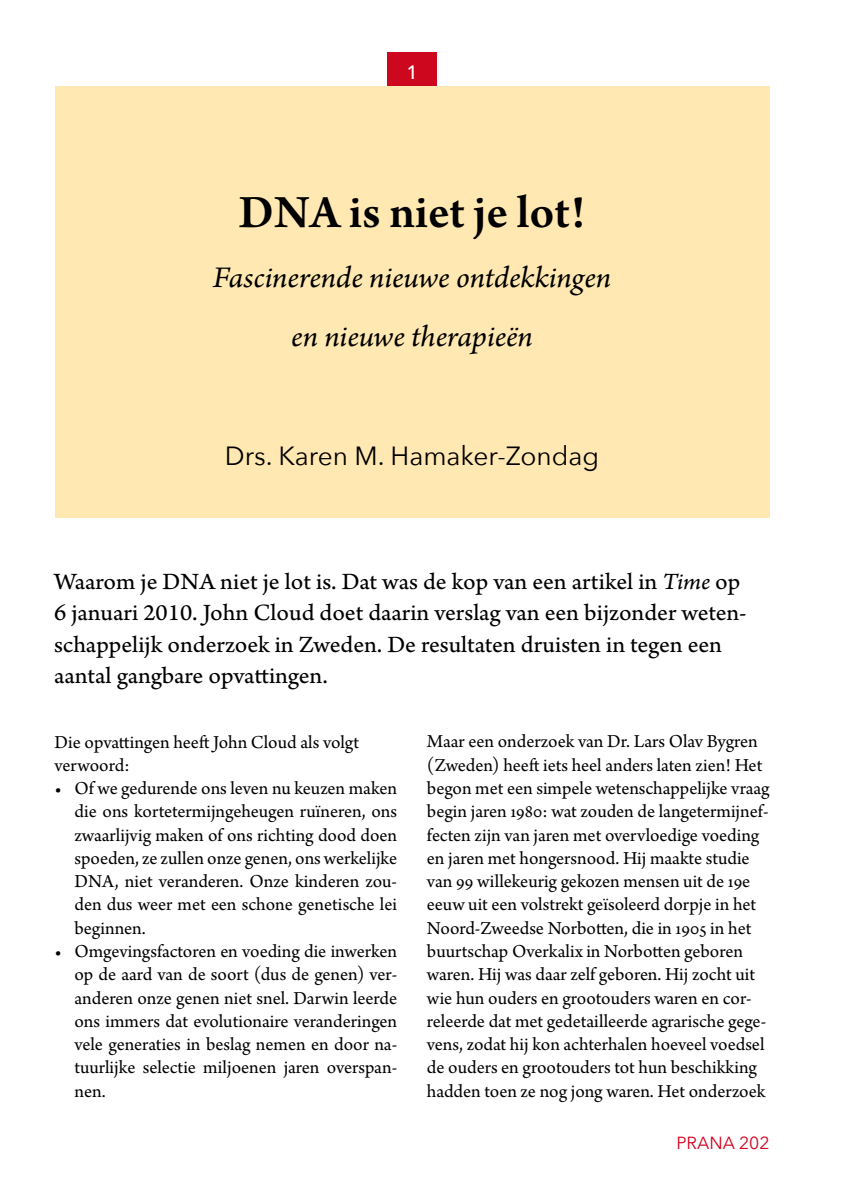
<style>
.page{position:relative;width:844px;height:1191px;background:#fff}
.page>*{position:absolute;margin:0;border:0;box-sizing:border-box;transform-origin:0 0}
.t1{font:600 49px "Arno Pro";color:#000}
.t2{font:italic 31.5px/59.5px "Arno Pro";letter-spacing:-.005em;color:#000;text-align:center;scale:1.05 1}
.t3{font:26.25px "Avenir Next";color:#000}
.t4{font:24.5px/31.5px "Arno Pro Sm Text";letter-spacing:-.005em;color:#000}
.t5{font:19.25px/23.3px "Arno Pro";letter-spacing:-.005em;color:#000}
.t6{font:500 19.25px "Avenir Next";color:#fff}
.t7{font:17.5px "Avenir Next";color:#d4021d}
.s1{font-family:"Arno Pro Italic Sm Text"}
</style>
<div class="page">
<div style="left:387px;top:52px;width:50px;height:35px;background:#cd071e"></div>
<div style="left:55px;top:87px;width:714px;height:431px;background:#ffe8b1"></div>
<p class="t6" style="left:406px;top:56px;width:13px">1</p>
<h1 class="t1" style="left:239px;top:184px;width:348px">DNA is niet je lot!</h1>
<h2 class="t2" style="left:213px;top:249px;width:381px">Fascinerende nieuwe ontdekkingen en nieuwe therapieën</h2>
<h3 class="t3" style="left:225px;top:434px;width:375px">Drs. Karen M. Hamaker-Zondag</h3>
<p class="t4" style="left:54px;top:567px;width:694px">Waarom je DNA niet je lot is. Dat was de kop van een artikel in <span class="s1">Time</span> op 6 januari 2010. John Cloud doet daarin verslag van een bijzonder weten&shy;schappelijk onderzoek in Zweden. De resultaten druisten in tegen een aantal gangbare opvattingen.</p>
<p class="t5" style="left:55px;top:731px;width:306px">Die opvattingen heeft John Cloud als volgt verwoord:</p>
<p class="t5" style="left:74px;top:777px;width:324px;text-align:justify;text-indent:-20px">• Of we gedurende ons leven nu keuzen maken die ons kortetermijngeheugen ruïneren, ons zwaarlijvig maken of ons richting dood doen spoeden, ze zullen onze genen, ons werkelijke DNA, niet veranderen. Onze kinderen zou&shy;den dus weer met een schone genetische lei beginnen.</p>
<p class="t5" style="left:74px;top:940px;width:324px;text-align:justify;text-indent:-20px">• Omgevingsfactoren en voeding die inwerken op de aard van de soort (dus de genen) ver&shy;anderen onze genen niet snel. Darwin leerde ons immers dat evolutionaire veranderingen vele generaties in beslag nemen en door na&shy;tuurlijke selectie miljoenen jaren overspan&shy;nen.</p>
<p class="t5" style="left:427px;top:731px;width:344px">Maar een onderzoek van Dr. Lars Olav Bygren (Zweden) heeft iets heel anders laten zien! Het begon met een simpele wetenschappelijke vraag begin jaren 1980: wat zouden de langetermijnef&shy;fecten zijn van jaren met overvloedige voeding en jaren met hongersnood. Hij maakte studie van 99 willekeurig gekozen mensen uit de 19e eeuw uit een volstrekt geïsoleerd dorpje in het Noord-Zweedse Norbotten, die in 1905 in het buurtschap Overkalix in Norbotten geboren waren. Hij was daar zelf geboren. Hij zocht uit wie hun ouders en grootouders waren en cor&shy;releerde dat met gedetailleerde agrarische gege&shy;vens, zodat hij kon achterhalen hoeveel voedsel de ouders en grootouders tot hun beschikking hadden toen ze nog jong waren. Het onderzoek</p>
<p class="t7" style="left:676px;top:1128px;width:95px">PRANA 202</p>
</div>
